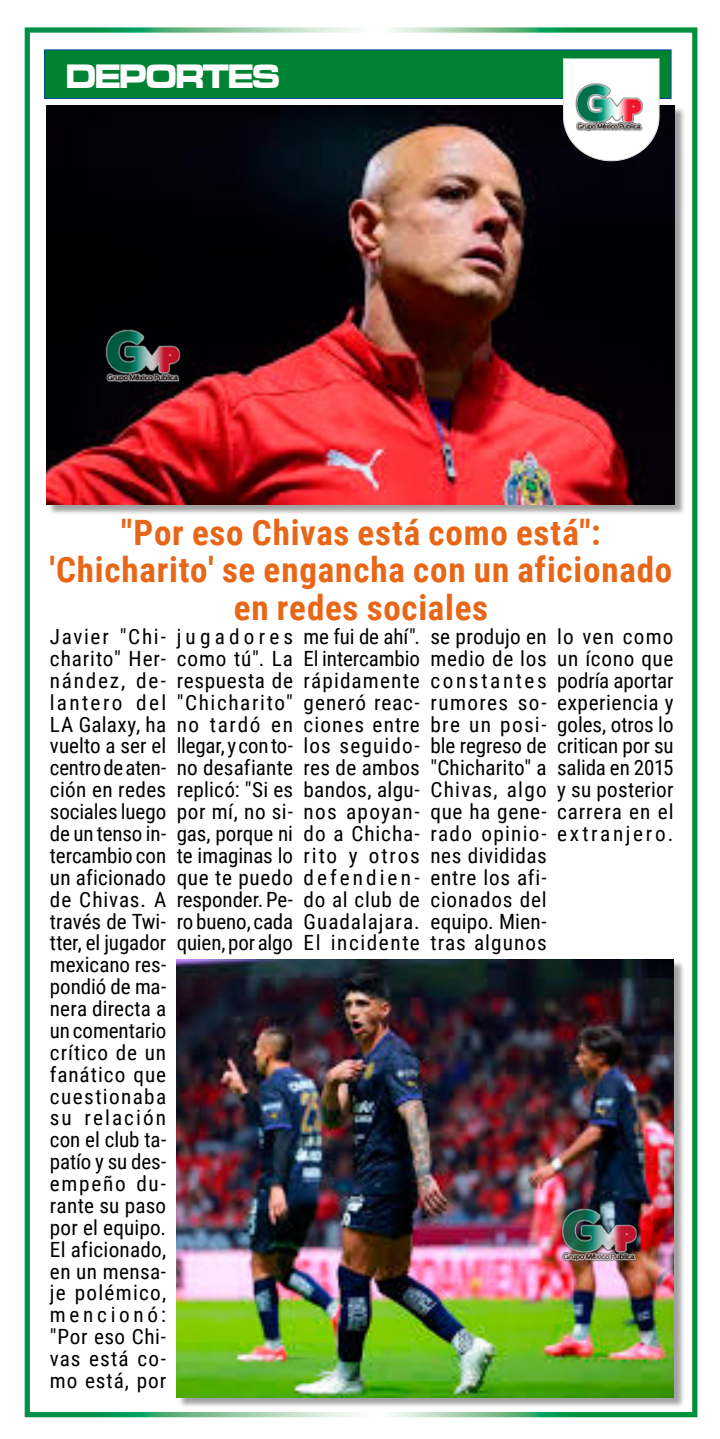
<style>
.page{position:relative;width:720px;height:1439px;background:#fff}
.page>*{position:absolute;margin:0;border:0;box-sizing:border-box;transform-origin:0 0}
.t1{font:700 35px/37.6px "Roboto Condensed";letter-spacing:.02em;color:#e86618;text-align:center}
.t2{font:35px "Microgramma D Bold Exte";letter-spacing:-.03em;color:#fff;scale:.9 1}
.t3{font:21px/21.9px "Roboto Condensed";letter-spacing:.035em;color:#000;text-align:justify}
</style>
<div class="page">
<div style="left:25px;top:27px;width:672px;height:1390px;border:5px solid #fff"></div>
<div style="left:178px;top:960px;width:506px;height:448px;background:#000;opacity:.37"></div>
<img style="left:177px;top:959px;width:496px;height:438px">
<div style="left:48px;top:107px;width:637px;height:408px;background:#000;opacity:.37"></div>
<img style="left:47px;top:105px;width:627px;height:399px">
<img style="left:90px;top:299px;width:110px;height:110px">
<div style="left:45px;top:50px;width:625px;height:48px;background:#008233"></div>
<div style="left:44px;top:49px;width:627px;height:50px;border:1px solid #00499a"></div>
<svg style="left:563px;top:58px;width:96px;height:103px"></svg>
<img style="left:546px;top:1178px;width:110px;height:110px">
<h1 class="t2" style="left:66px;top:53px;width:239px">DEPORTES</h1>
<h1 class="t1" style="left:49px;top:512px;width:624px">"Por eso Chivas está como está": 'Chicharito' se engancha con un aficionado en redes sociales</h1>
<p class="t3" style="left:50px;top:625px;width:118px">Javier "Chi&shy;charito" Her&shy;nández, de&shy;lantero del LA Galaxy, ha vuelto a ser el centro de aten&shy;ción en redes sociales luego de un tenso in&shy;tercambio con un aficionado de Chivas. A través de Twi&shy;tter, el jugador mexicano res&shy;pondió de ma&shy;nera directa a un comentario crítico de un fanático que cuestionaba su relación con el club ta&shy;patío y su des&shy;empeño du&shy;rante su paso por el equipo.<br>El aficionado, en un mensa&shy;je polémico, mencionó: "Por eso Chi&shy;vas está co&shy;mo está, por</p>
<p class="t3" style="left:177px;top:625px;width:118px">jugadores como tú". La respuesta de "Chicharito" no tardó en llegar, y con to&shy;no desafiante replicó: "Si es por mí, no si&shy;gas, porque ni te imaginas lo que te puedo responder. Pe&shy;ro bueno, cada quien, por algo</p>
<p class="t3" style="left:303px;top:625px;width:118px">me fui de ahí".<br>El intercambio rápidamente generó reac&shy;ciones entre los seguido&shy;res de ambos bandos, algu&shy;nos apoyan&shy;do a Chicha&shy;rito y otros defendien&shy;do al club de Guadalajara.<br>El incidente</p>
<p class="t3" style="left:430px;top:625px;width:118px">se produjo en medio de los constantes rumores so&shy;bre un posi&shy;ble regreso de "Chicharito" a Chivas, algo que ha gene&shy;rado opinio&shy;nes divididas entre los afi&shy;cionados del equipo. Mien&shy;tras algunos</p>
<p class="t3" style="left:557px;top:625px;width:118px">lo ven como un ícono que podría aportar experiencia y goles, otros lo critican por su salida en 2015 y su posterior carrera en el extranjero.</p>
</div>
